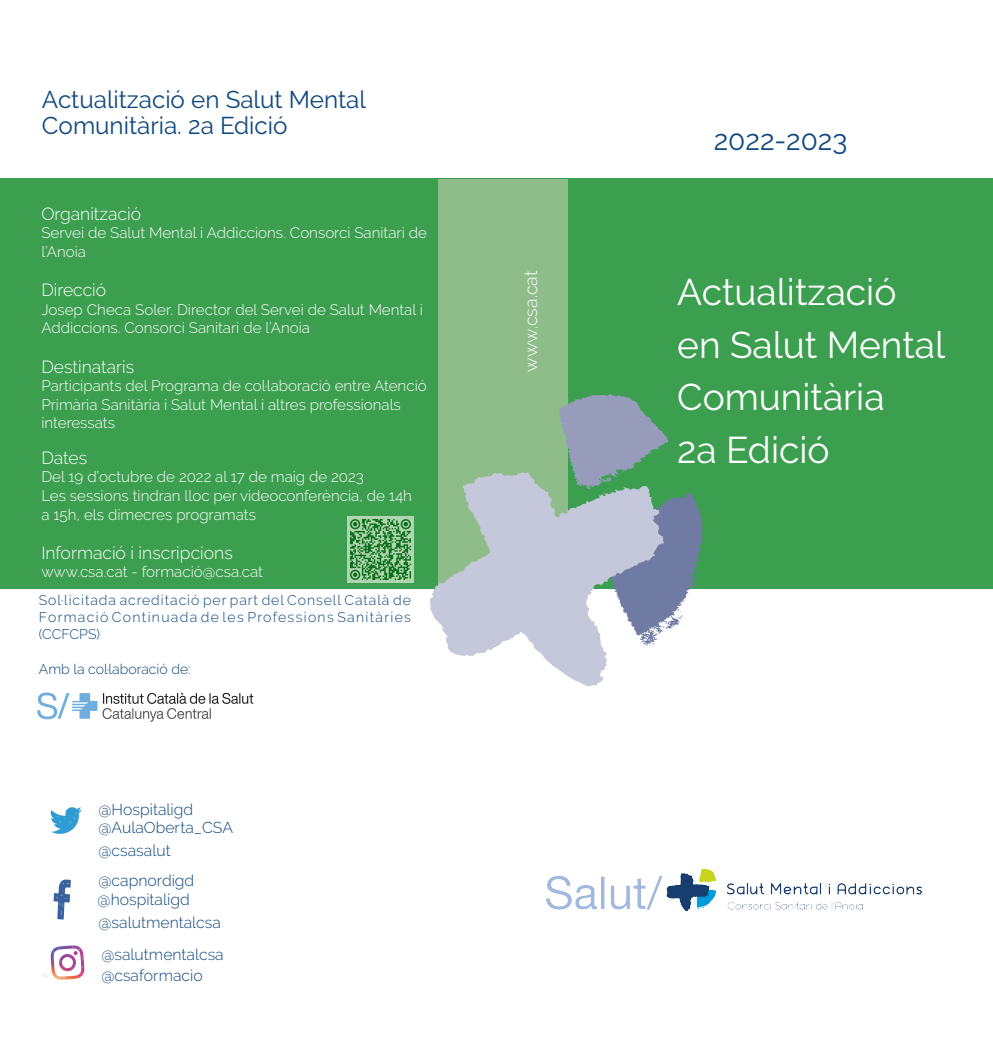
<style>
.page{position:relative;width:993px;height:1042px;background:#fff}
.page>*{position:absolute;margin:0;border:0;box-sizing:border-box;transform-origin:0 0}
.t1{font:37.1px/52.5px "Raleway";color:#fff}
.t2{font:28px "Raleway";color:#0d477d}
.t3{font:24.15px/25.2px "Raleway";color:#0d477d}
.t4{font:300 17.85px "Raleway";color:#fff}
.t5{font:300 17.5px "Raleway";color:#fff}
.t6{font:300 15.75px/18.9px "Raleway";color:#0d477d}
.t7{font:300 15.22px/18.6px "Raleway";color:#fff}
.t8{font:300 14px/17.2px "Raleway";letter-spacing:.095em;color:#0d477d;text-align:justify}
.t9{font:300 14px "Raleway";color:#0d477d}
</style>
<div class="page">
<div style="left:0;top:178px;width:992px;height:410px;background:#3c9f4f"></div>
<div style="left:438px;top:179px;width:129px;height:408px;background:#8fbd8a"></div>
<svg style="left:559px;top:394px;width:144px;height:236px"></svg>
<svg style="left:429px;top:472px;width:234px;height:214px;fill:#c5c8da"></svg>
<img style="left:546px;top:868px;width:375px;height:43px">
<img style="left:37px;top:692px;width:217px;height:29px">
<img style="left:54px;top:879px;width:17px;height:41px">
<img style="left:50px;top:807px;width:31px;height:27px">
<img style="left:50px;top:945px;width:35px;height:35px">
<img style="left:348px;top:517px;width:65px;height:65px">
<h3 class="t3" style="left:42px;top:87px;width:325px">Actualització en Salut Mental<br>Comunitària. 2a Edició</h3>
<p class="t5" style="left:41px;top:204px;width:101px">Organització</p>
<p class="t7" style="left:41px;top:224px;width:387px">Servei de Salut Mental i Addiccions. Consorci Sanitari de l’Anoia</p>
<p class="t5" style="left:41px;top:280px;width:66px">Direcció</p>
<p class="t7" style="left:41px;top:300px;width:383px">Josep Checa Soler. Director del Servei de Salut Mental i<br>Addiccions. Consorci Sanitari de l’Anoia</p>
<p class="t5" style="left:41px;top:356px;width:94px">Destinataris</p>
<p class="t7" style="left:41px;top:376px;width:387px">Participants del Programa de col·laboració entre Atenció<br>Primària Sanitària i Salut Mental i altres professionals interessats</p>
<p class="t5" style="left:41px;top:448px;width:47px">Dates</p>
<p class="t7" style="left:41px;top:468px;width:372px">Del 19 d’octubre de 2022 al 17 de maig de 2023<br>Les sessions tindran lloc per videoconferència, de 14h a 15h, els dimecres programats</p>
<p class="t5" style="left:41px;top:542px;width:193px">Informació i inscripcions</p>
<p class="t7" style="left:41px;top:562px;width:223px">www.csa.cat - formació@csa.cat</p>
<p class="t8" style="left:39px;top:591px;width:373px">Sol·licitada acreditació per part del Consell Català de Formació Continuada de les Professions Sanitàries (CCFCPS)</p>
<p class="t9" style="left:39px;top:661px;width:153px">Amb la col·laboració de:</p>
<p class="t6" style="left:98px;top:799px;width:136px">@Hospitaligd @AulaOberta_CSA</p>
<p class="t6" style="left:98px;top:835px;width:97px;line-height:30.1px">@csasalut @capnordigd</p>
<p class="t6" style="left:98px;top:906px;width:127px;line-height:32px">@salutmentalcsa @salutmentalcsa</p>
<p class="t6" style="left:101px;top:966px;width:103px">@csaformacio</p>
<p class="t6" style="left:97px;top:889px;width:94px">@hospitaligd</p>
<p class="t4" style="left:520px;top:371px;width:103px;rotate:-90deg">www.csa.cat</p>
<h2 class="t2" style="left:713px;top:124px;width:135px">2022-2023</h2>
<h1 class="t1" style="left:677px;top:266px;width:269px">Actualització en Salut Mental<br>Comunitària<br>2a Edició</h1>
</div>
